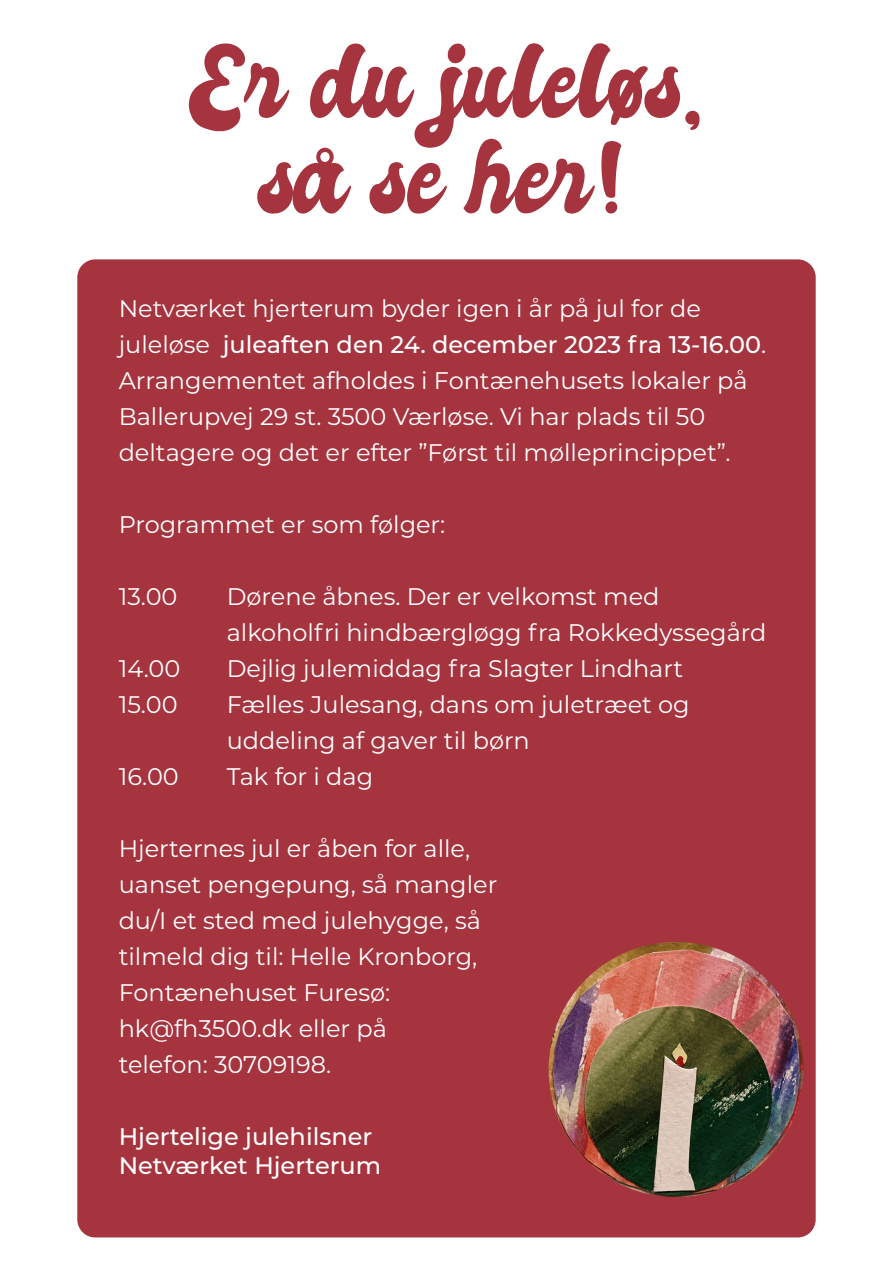
<style>
.page{position:relative;width:893px;height:1263px;background:#fff}
.page>*{position:absolute;margin:0;border:0;box-sizing:border-box;transform-origin:0 0}
.t1{font:106.2px/95.7px "Autolova";color:#a5343f;text-align:center}
.t2{font:24px/36px "Montserrat";color:#fff}
.t3{font:500 24px "Montserrat";color:#fff}
.s1{font-weight:500}
</style>
<div class="page">
<div style="left:77px;top:259px;width:739px;height:978px;background:#a5343f;border-radius:18px"></div>
<img style="left:549px;top:942px;width:255px;height:255px;border-radius:128px">
<p class="t1" style="left:188px;top:33px;width:518px">Er du juleløs, så se her!</p>
<p class="t2" style="left:119px;top:289px;width:649px">Netværket hjerterum byder igen i år på jul for de juleløse <span class="s1">juleaften den 24. december 2023 fra 13-16.00</span>.<br>Arrangementet afholdes i Fontænehusets lokaler på Ballerupvej 29 st. 3500 Værløse. Vi har plads til 50 deltagere og det er efter ”Først til mølleprincippet”.</p>
<p class="t2" style="left:119px;top:505px;width:328px">Programmet er som følger:</p>
<p class="t2" style="left:119px;top:577px;width:60px">13.00</p>
<p class="t2" style="left:227px;top:577px;width:541px">Dørene åbnes. Der er velkomst med alkoholfri hindbærgløgg fra Rokkedyssegård</p>
<p class="t2" style="left:119px;top:649px;width:63px">14.00</p>
<p class="t2" style="left:227px;top:649px;width:458px">Dejlig julemiddag fra Slagter Lindhart</p>
<p class="t2" style="left:119px;top:685px;width:60px">15.00</p>
<p class="t2" style="left:227px;top:685px;width:464px">Fælles Julesang, dans om juletræet og uddeling af gaver til børn</p>
<p class="t2" style="left:119px;top:757px;width:62px">16.00</p>
<p class="t2" style="left:227px;top:757px;width:148px">Tak for i dag</p>
<p class="t2" style="left:119px;top:829px;width:380px">Hjerternes jul er åben for alle, uanset pengepung, så mangler du/I et sted med julehygge, så tilmeld dig til: Helle Kronborg,<br>Fontænehuset Furesø: hk@fh3500.dk eller på<br>telefon: 30709198.</p>
<p class="t3" style="left:119px;top:1119px;width:255px">Hjertelige julehilsner</p>
<p class="t3" style="left:119px;top:1148px;width:264px">Netværket Hjerterum</p>
</div>
